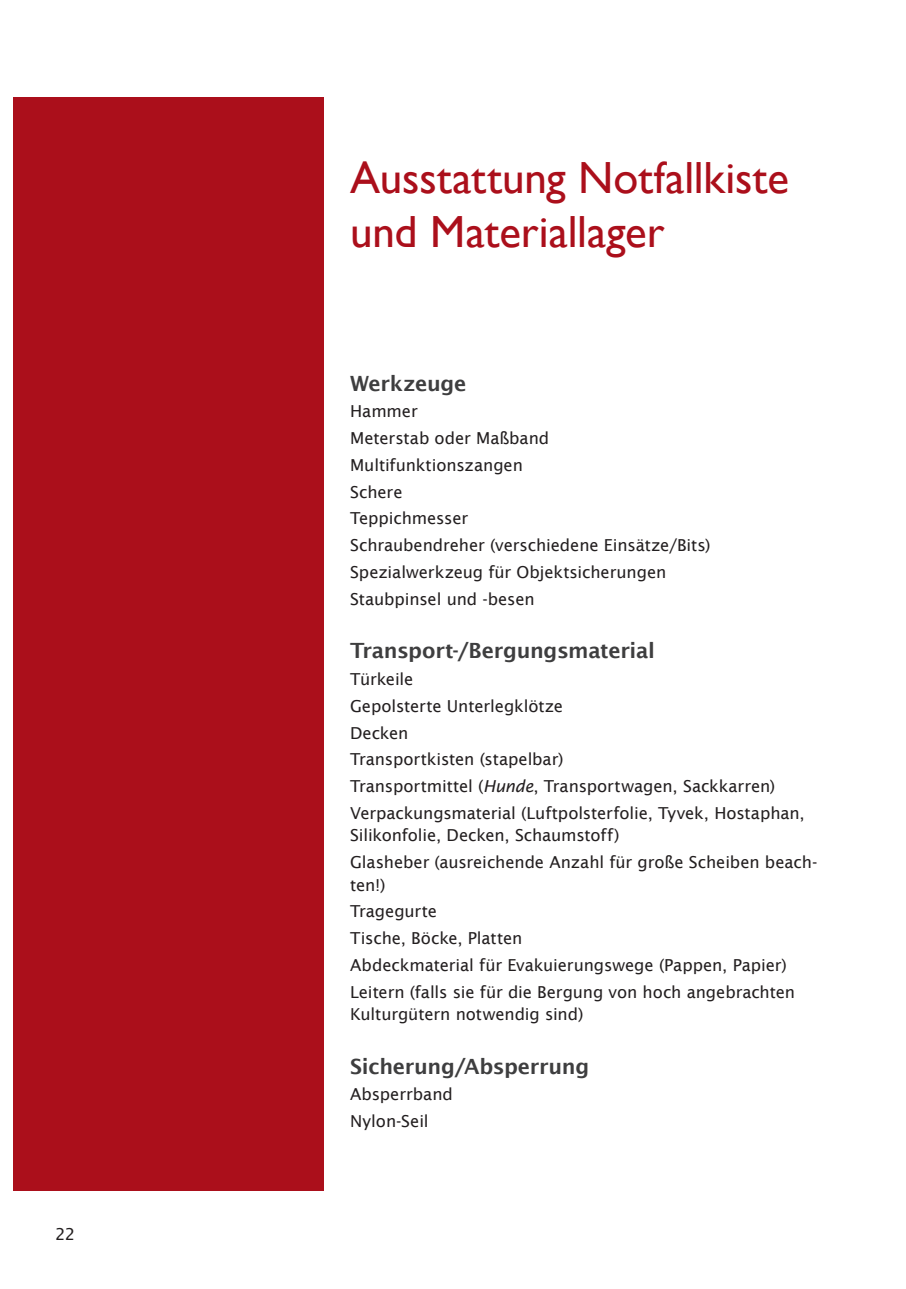
<style>
.page{position:relative;width:906px;height:1289px;background:#fff}
.page>*{position:absolute;margin:0;border:0;box-sizing:border-box;transform-origin:0 0}
.t1{font:45px/54px "Gill Sans";color:#ab0f1b}
.t2{font:600 21px "Lucida Sans";letter-spacing:-.015em;color:#3e3e3f}
.t3{font:16.5px/26.7px "Lucida Sans";letter-spacing:-.005em;color:#231f20}
.s1{font-style:italic}
</style>
<div class="page">
<div style="left:13px;top:98px;width:310px;height:1093px;background:#ab0f1b"></div>
<p class="t3" style="left:55px;top:1220px;width:22px">22</p>
<h1 class="t1" style="left:350px;top:151px;width:440px">Ausstattung Notfallkiste und Materiallager</h1>
<p class="t2" style="left:350px;top:371px;width:118px">Werkzeuge</p>
<p class="t3" style="left:350px;top:398px;width:362px">Hammer<br>Meterstab oder Maßband<br>Multifunktionszangen<br>Schere<br>Teppichmesser<br>Schraubendreher (verschiedene Einsätze/Bits)<br>Spezialwerkzeug für Objektsicherungen<br>Staubpinsel und -besen</p>
<p class="t2" style="left:350px;top:638px;width:306px">Transport-/Bergungsmaterial</p>
<p class="t3" style="left:350px;top:665px;width:456px">Türkeile<br>Gepolsterte Unterlegklötze<br>Decken<br>Transportkisten (stapelbar)<br>Transportmittel (<span class="s1">Hunde</span>, Transportwagen, Sackkarren)<br>Verpackungsmaterial (Luftpolsterfolie, Tyvek, Hostaphan,</p>
<p class="t3" style="left:350px;top:822px;width:469px">Silikonfolie, Decken, Schaumstoff)<br>Glasheber (ausreichende Anzahl für große Scheiben beach-</p>
<p class="t3" style="left:350px;top:871px;width:446px">ten!)<br>Tragegurte<br>Tische, Böcke, Platten<br>Abdeckmaterial für Evakuierungswege (Pappen, Papier)<br>Leitern (falls sie für die Bergung von hoch angebrachten</p>
<p class="t3" style="left:350px;top:1000px;width:235px">Kulturgütern notwendig sind)</p>
<p class="t2" style="left:350px;top:1054px;width:240px">Sicherung/Absperrung</p>
<p class="t3" style="left:350px;top:1081px;width:104px">Absperrband<br>Nylon-Seil</p>
</div>
